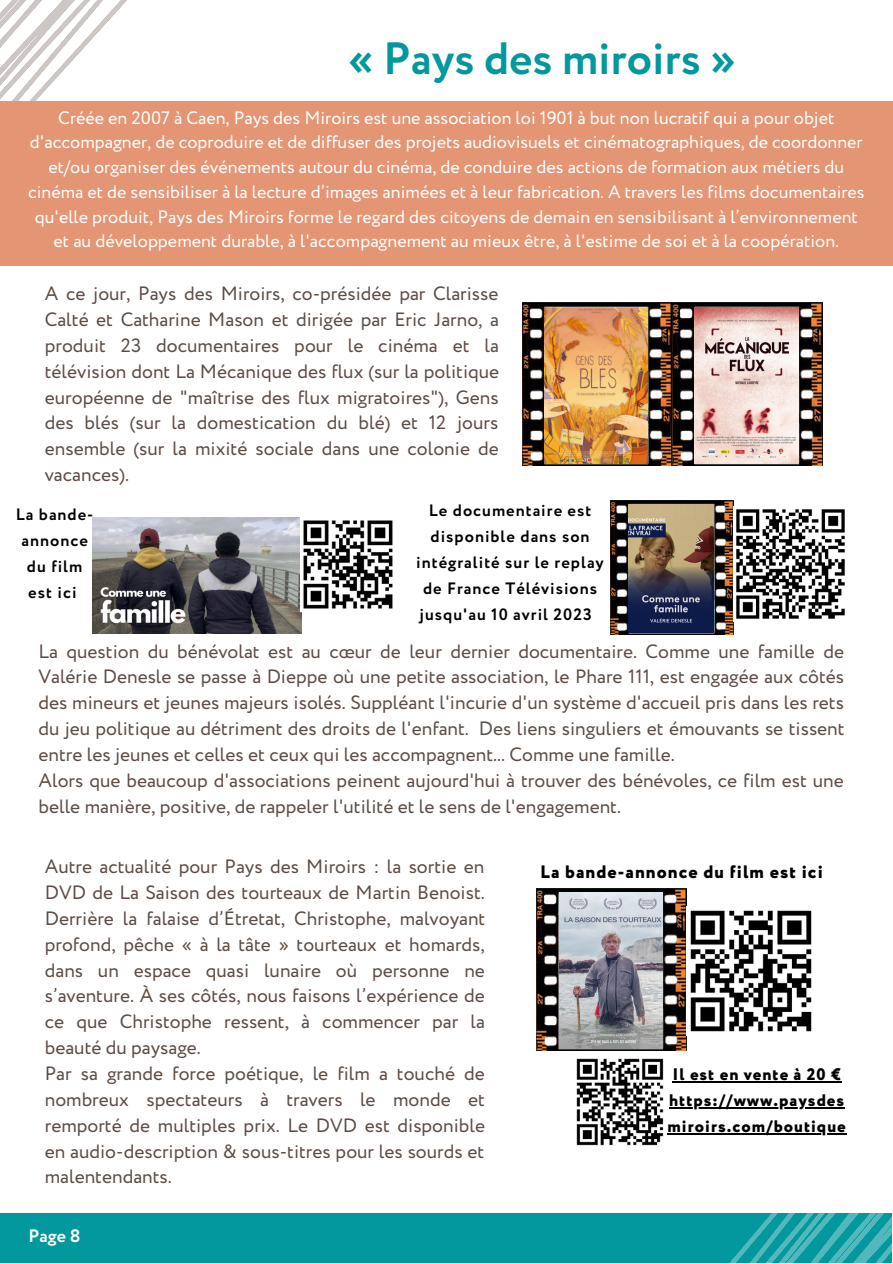
<style>
.page{position:relative;width:893px;height:1264px;background:#fff}
.page>*{position:absolute;margin:0;border:0;box-sizing:border-box;transform-origin:0 0}
.t1{font:700 45.15px "Circe";color:#03989e}
.t2{font:19.2px/25.8px "Circe";color:#5d4d46}
.t3{font:18px/24.8px "Circe";color:#fff;text-align:center}
.t4{font:800 18px "Circe";letter-spacing:.06em;color:#000}
.t5{font:700 18px "Circe";color:#fff}
.t6{font:800 16.65px/25.8px "Circe";letter-spacing:.06em;color:#000}
.t7{font:700 16.5px/25.8px "Circe";letter-spacing:.06em;color:#000;text-align:center}
</style>
<div class="page">
<div style="left:0;top:1213px;width:891px;height:49px;background:#03989e"></div>
<svg style="left:539px;top:888px;width:353px;height:374px"></svg>
<svg style="left:0;top:0;width:280px;height:266px"></svg>
<div style="left:1px;top:102px;width:891px;height:164px;background:#e49573"></div>
<img style="left:522px;top:303px;width:300px;height:162px">
<img style="left:544px;top:307px;width:104px;height:156px">
<img style="left:695px;top:307px;width:103px;height:156px">
<img style="left:536px;top:888px;width:150px;height:162px">
<img style="left:559px;top:892px;width:103px;height:156px">
<img style="left:92px;top:517px;width:209px;height:117px">
<img style="left:303px;top:520px;width:90px;height:89px">
<img style="left:610px;top:500px;width:123px;height:134px">
<img style="left:628px;top:504px;width:85px;height:129px">
<img style="left:736px;top:509px;width:109px;height:110px">
<img style="left:686px;top:906px;width:129px;height:129px">
<img style="left:574px;top:1056px;width:91px;height:91px">
<hr style="left:672px;top:1081px;width:169px;height:1px;background:#000">
<hr style="left:669px;top:1107px;width:176px;height:1px;background:#000">
<hr style="left:667px;top:1132px;width:179px;height:2px;background:#000">
<h1 class="t1" style="left:348px;top:28px;width:389px">« Pays des miroirs »</h1>
<p class="t3" style="left:28px;top:106px;width:838px">Créée en 2007 à Caen, Pays des Miroirs est une association loi 1901 à but non lucratif qui a pour objet d'accompagner, de coproduire et de diffuser des projets audiovisuels et cinématographiques, de coordonner et/ou organiser des événements autour du cinéma, de conduire des actions de formation aux métiers du cinéma et de sensibiliser à la lecture d’images animées et à leur fabrication. A travers les films documentaires qu'elle produit, Pays des Miroirs forme le regard des citoyens de demain en sensibilisant à l’environnement et au développement durable, à l'accompagnement au mieux être, à l'estime de soi et à la coopération.</p>
<p class="t2" style="left:45px;top:282px;width:456px;text-align:justify">A ce jour, Pays des Miroirs, co-présidée par Clarisse Calté et Catharine Mason et dirigée par Eric Jarno, a produit 23 documentaires pour le cinéma et la télévision dont La Mécanique des flux (sur la politique européenne de "maîtrise des flux migratoires"), Gens des blés (sur la domestication du blé) et 12 jours ensemble (sur la mixité sociale dans une colonie de vacances).</p>
<p class="t7" style="left:16px;top:503px;width:79px">La bande&shy;annonce du film est ici</p>
<p class="t7" style="left:416px;top:499px;width:189px">Le documentaire est disponible dans son intégralité sur le replay de France Télévisions jusqu'au 10 avril 2023</p>
<p class="t2" style="left:39px;top:639px;width:807px">La question du bénévolat est au cœur de leur dernier documentaire. Comme une famille de Valérie Denesle se passe à Dieppe où une petite association, le Phare 111, est engagée aux côtés des mineurs et jeunes majeurs isolés. Suppléant l'incurie d'un système d'accueil pris dans les rets du jeu politique au détriment des droits de l'enfant. Des liens singuliers et émouvants se tissent entre les jeunes et celles et ceux qui les accompagnent... Comme une famille.<br>Alors que beaucoup d'associations peinent aujourd'hui à trouver des bénévoles, ce film est une belle manière, positive, de rappeler l'utilité et le sens de l'engagement.</p>
<p class="t2" style="left:45px;top:854px;width:442px">Autre actualité pour Pays des Miroirs : la sortie en DVD de La Saison des tourteaux de Martin Benoist.<br>Derrière la falaise d’Étretat, Christophe, malvoyant profond, pêche « à la tâte » tourteaux et homards, dans un espace quasi lunaire où personne ne s’aventure. À ses côtés, nous faisons l’expérience de ce que Christophe ressent, à commencer par la beauté du paysage.<br>Par sa grande force poétique, le film a touché de nombreux spectateurs à travers le monde et remporté de multiples prix. Le DVD est disponible en audio-description &amp; sous-titres pour les sourds et malentendants.</p>
<p class="t5" style="left:29px;top:1223px;width:54px">Page 8</p>
<p class="t4" style="left:540px;top:859px;width:284px">La bande-annonce du film est ici</p>
<p class="t6" style="left:667px;top:1062px;width:180px">Il est en vente à 20 € https://www.paysdes miroirs.com/boutique</p>
</div>
